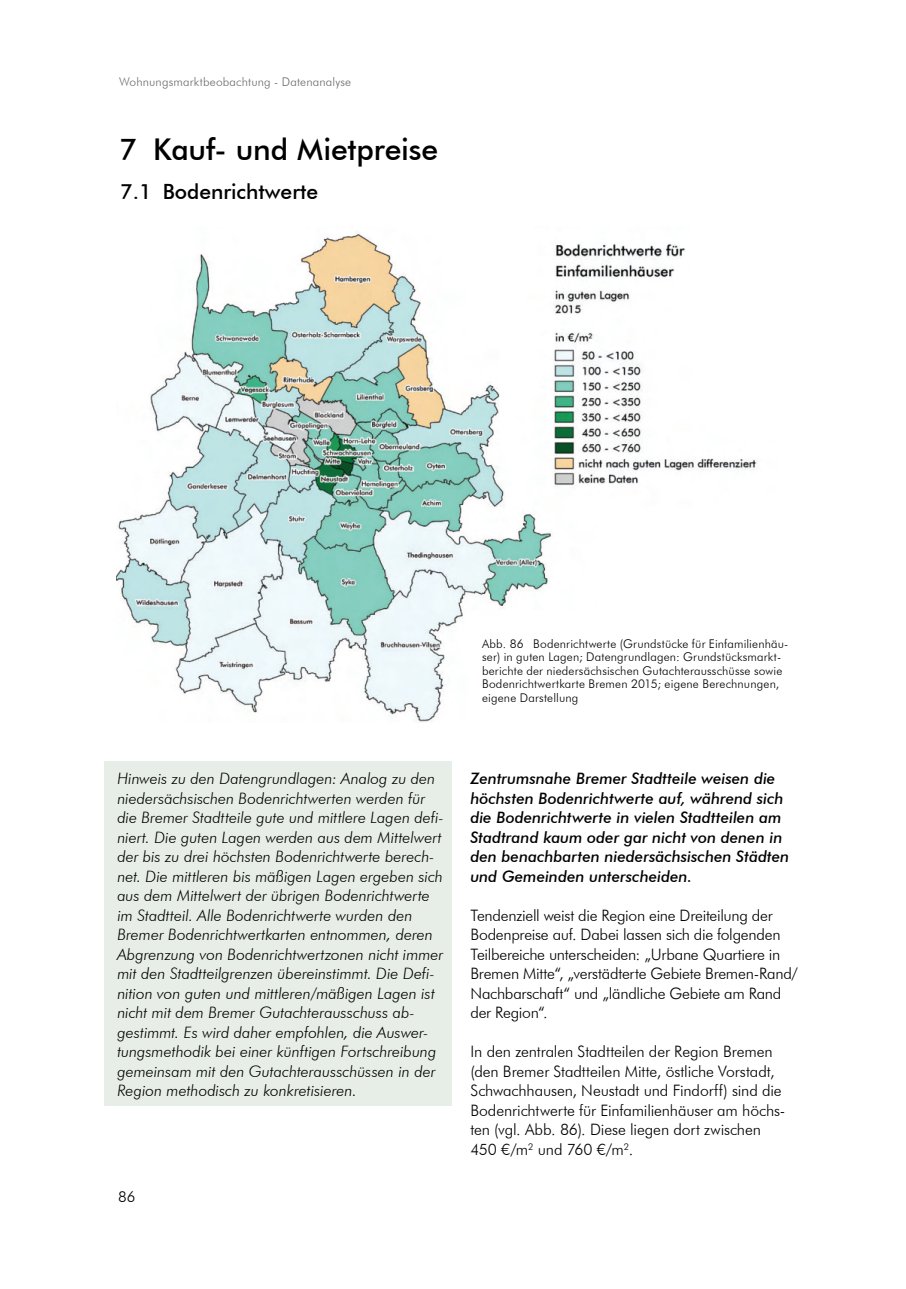
<style>
.page{position:relative;width:906px;height:1289px;background:#fff}
.page>*{position:absolute;margin:0;border:0;box-sizing:border-box;transform-origin:0 0}
.t1{font:500 30px "Futura BT";letter-spacing:-.005em;color:#000}
.t2{font:500 21px "Futura BT";color:#000}
.t3{font:italic 300 15.75px/19.5px "Futura BT";letter-spacing:-.005em;color:#000}
.t4{font:300 15.75px/19.5px "Futura BT";letter-spacing:-.015em;color:#000}
.t5{font:italic 500 15.75px/19.5px "Futura BT";color:#000}
.t6{font:300 15px "Futura BT";color:#000}
.t7{font:300 12px/13.5px "Futura BT";letter-spacing:.015em;color:#000}
.t8{font:300 12px "Futura BT";letter-spacing:.015em;color:#6b6b6b}
</style>
<div class="page">
<div style="left:105px;top:761px;width:347px;height:345px;background:#e7eee7"></div>
<img style="left:116px;top:233px;width:642px;height:489px">
<p class="t8" style="left:119px;top:74px;width:234px">Wohnungsmarktbeobachtung - Datenanalyse</p>
<h1 class="t1" style="left:119px;top:132px;width:320px">7 Kauf- und Mietpreise</h1>
<h2 class="t2" style="left:120px;top:179px;width:199px">7.1 Bodenrichtwerte</h2>
<p class="t7" style="left:482px;top:636px;width:308px">Abb. 86 Bodenrichtwerte (Grundstücke für Einfamilienhäu&shy;ser) in guten Lagen; Datengrundlagen: Grundstücksmarkt&shy;berichte der niedersächsischen Gutachterausschüsse sowie Bodenrichtwertkarte Bremen 2015; eigene Berechnungen, eigene Darstellung</p>
<p class="t3" style="left:117px;top:769px;width:328px">Hinweis zu den Datengrundlagen: Analog zu den niedersächsischen Bodenrichtwerten werden für die Bremer Stadtteile gute und mittlere Lagen defi&shy;niert. Die guten Lagen werden aus dem Mittelwert der bis zu drei höchsten Bodenrichtwerte berech&shy;net. Die mittleren bis mäßigen Lagen ergeben sich aus dem Mittelwert der übrigen Bodenrichtwerte im Stadtteil. Alle Bodenrichtwerte wurden den Bremer Bodenrichtwertkarten entnommen, deren Abgrenzung von Bodenrichtwertzonen nicht immer mit den Stadtteilgrenzen übereinstimmt. Die Defi&shy;nition von guten und mittleren/mäßigen Lagen ist nicht mit dem Bremer Gutachterausschuss ab&shy;gestimmt. Es wird daher empfohlen, die Auswer&shy;tungsmethodik bei einer künftigen Fortschreibung gemeinsam mit den Gutachterausschüssen in der Region methodisch zu konkretisieren.</p>
<p class="t5" style="left:470px;top:769px;width:320px">Zentrumsnahe Bremer Stadtteile weisen die höchsten Bodenrichtwerte auf, während sich die Bodenrichtwerte in vielen Stadtteilen am Stadtrand kaum oder gar nicht von denen in den benachbarten niedersächsischen Städten und Gemeinden unterscheiden.</p>
<p class="t4" style="left:470px;top:905px;width:329px">Tendenziell weist die Region eine Dreiteilung der Bodenpreise auf. Dabei lassen sich die folgenden Teilbereiche unterscheiden: „Urbane Quartiere in Bremen Mitte“, „verstädterte Gebiete Bremen-Rand/ Nachbarschaft“ und „ländliche Gebiete am Rand der Region“.</p>
<p class="t4" style="left:470px;top:1042px;width:316px">In den zentralen Stadtteilen der Region Bremen (den Bremer Stadtteilen Mitte, östliche Vorstadt, Schwachhausen, Neustadt und Findorff) sind die Bodenrichtwerte für Einfamilienhäuser am höchs&shy;ten (vgl. Abb. 86). Diese liegen dort zwischen 450 €/m<sup>2</sup> und 760 €/m<sup>2</sup>.</p>
<p class="t6" style="left:118px;top:1187px;width:19px">86</p>
</div>
